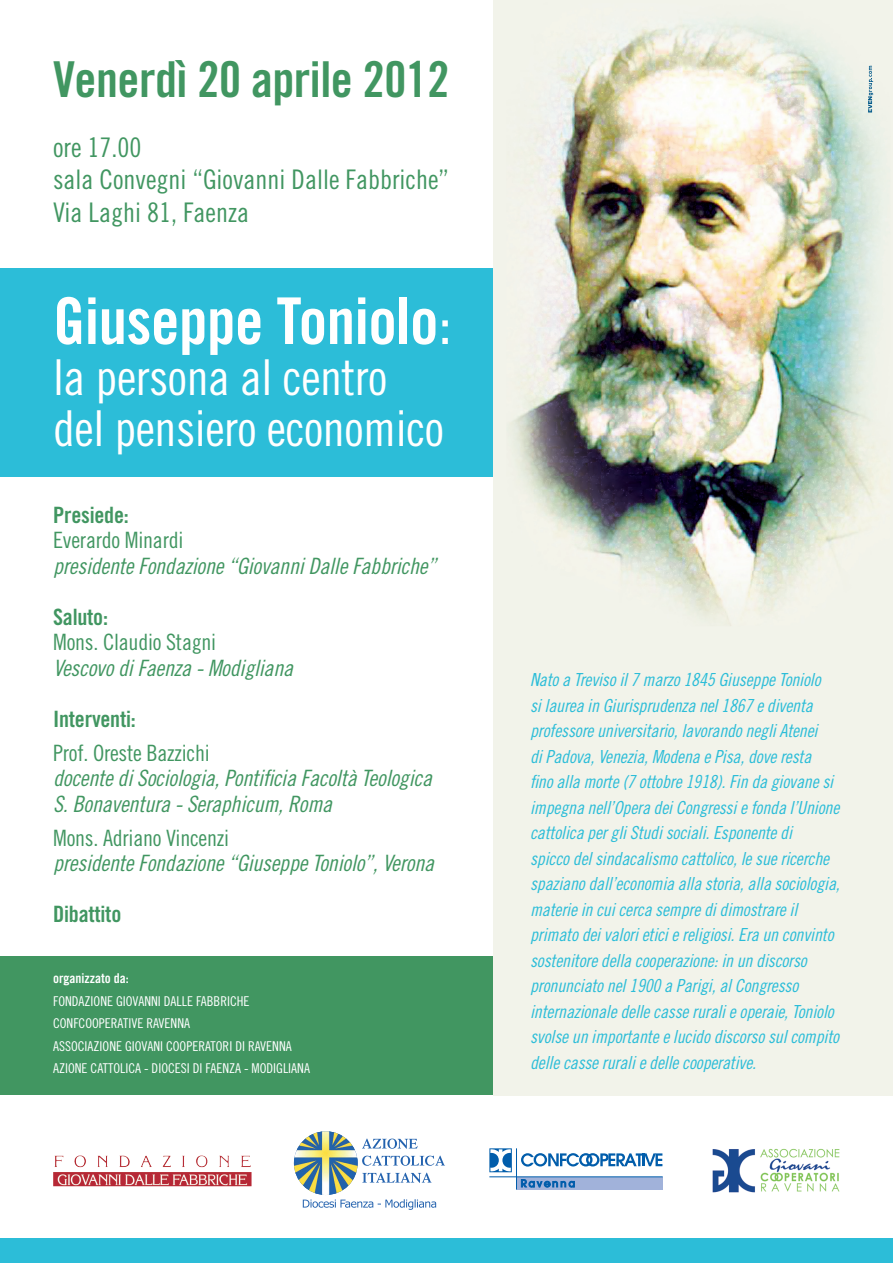
<style>
.page{position:relative;width:893px;height:1263px;background:#fff}
.page>*{position:absolute;margin:0;border:0;box-sizing:border-box;transform-origin:0 0}
.t1{font:64.5px "Trade Gothic Bold Cond Twenty";letter-spacing:-.01em;color:#fff}
.t2{font:49.5px "Trade Gothic Cond Eighteen";letter-spacing:-.01em;color:#fff}
.t3{font:49.5px "Trade Gothic Bold Cond Twenty";letter-spacing:-.01em;color:#419661}
.t4{font:27px "Trade Gothic Cond Eighteen";color:#419661}
.t5{font:22.5px "Trade Gothic Cond Eighteen Obl";letter-spacing:-.01em;color:#419661}
.t6{font:22.5px "Trade Gothic Cond Eighteen";letter-spacing:-.01em;color:#419661}
.t7{font:22.5px "Trade Gothic Bold Cond Twenty";letter-spacing:-.01em;color:#419661}
.t8{font:18px/25.5px "Trade Gothic Cond Eighteen Obl";letter-spacing:-.01em;color:#2cbdd8}
.t9{font:13.5px "Trade Gothic Cond Eighteen";color:#fff}
.t10{font:13.5px "Trade Gothic Bold Cond Twenty";color:#fff}
.s1{font-family:"Trade Gothic Cond Eighteen"}
</style>
<div class="page">
<div style="left:0;top:901px;width:893px;height:194px;background:#419661"></div>
<div style="left:0;top:0;width:893px;height:919px;background:#2cbdd8"></div>
<div style="left:0;top:0;width:893px;height:268px;background:#fff"></div>
<div style="left:0;top:478px;width:893px;height:478px;background:#fff"></div>
<img style="left:494px;top:0;width:399px;height:1095px">
<svg style="left:868px;top:66px;width:5px;height:46px"></svg>
<div style="left:0;top:1238px;width:893px;height:25px;background:#2cbdd8"></div>
<div style="left:516px;top:1177px;width:147px;height:12px;background:#a1b2da"></div>
<svg style="left:521px;top:1179px;width:54px;height:8px"></svg>
<hr style="left:489px;top:1176px;width:174px;height:1px;background:#015dab">
<svg style="left:489px;top:1148px;width:23px;height:24px"></svg>
<hr style="left:516px;top:1148px;width:1px;height:41px;background:#015dab">
<svg style="left:521px;top:1153px;width:141px;height:13px"></svg>
<img style="left:712px;top:1148px;width:128px;height:45px">
<svg style="left:362px;top:1173px;width:70px;height:10px"></svg>
<svg style="left:362px;top:1155px;width:83px;height:11px"></svg>
<svg style="left:362px;top:1138px;width:56px;height:11px"></svg>
<img style="left:294px;top:1131px;width:64px;height:64px;border-radius:32px">
<svg style="left:303px;top:1199px;width:133px;height:11px"></svg>
<img style="left:74px;top:1155px;width:134px;height:12px">
<p class="t3" style="left:53px;top:49px;width:398px">Venerdì 20 aprile 2012</p>
<p class="t4" style="left:53px;top:131px;width:90px">ore 17.00</p>
<p class="t4" style="left:53px;top:163px;width:397px">sala Convegni “Giovanni Dalle Fabbriche”</p>
<p class="t4" style="left:53px;top:196px;width:197px">Via Laghi 81, Faenza</p>
<p class="t1" style="left:53px;top:282px;width:401px">Giuseppe Toniolo<span class="s1">:</span></p>
<p class="t2" style="left:53px;top:348px;width:336px">la persona al centro</p>
<p class="t2" style="left:53px;top:399px;width:393px">del pensiero economico</p>
<p class="t7" style="left:53px;top:501px;width:77px">Presiede:</p>
<p class="t6" style="left:53px;top:527px;width:132px">Everardo Minardi</p>
<p class="t5" style="left:53px;top:552px;width:385px">presidente Fondazione “Giovanni Dalle Fabbriche”</p>
<p class="t7" style="left:53px;top:603px;width:56px">Saluto:</p>
<p class="t6" style="left:53px;top:629px;width:165px">Mons. Claudio Stagni</p>
<p class="t5" style="left:53px;top:654px;width:242px">Vescovo di Faenza - Modigliana</p>
<p class="t7" style="left:53px;top:705px;width:84px">Interventi:</p>
<p class="t6" style="left:53px;top:739px;width:158px">Prof. Oreste Bazzichi</p>
<p class="t5" style="left:53px;top:765px;width:380px">docente di Sociologia, Pontificia Facoltà Teologica</p>
<p class="t5" style="left:53px;top:790px;width:280px">S. Bonaventura - Seraphicum, Roma</p>
<p class="t6" style="left:53px;top:824px;width:178px">Mons. Adriano Vincenzi</p>
<p class="t5" style="left:53px;top:850px;width:382px">presidente Fondazione “Giuseppe Toniolo”, Verona</p>
<p class="t7" style="left:53px;top:900px;width:70px">Dibattito</p>
<p class="t10" style="left:53px;top:970px;width:77px">organizzato da:</p>
<p class="t9" style="left:53px;top:993px;width:124px">Fondazione Giovanni Dalle</p>
<p class="t9" style="left:196px;top:993px;width:54px">Fabbriche</p>
<p class="t9" style="left:53px;top:1015px;width:28px">Confcoope</p>
<p class="t9" style="left:111px;top:1015px;width:43px">rative Rave</p>
<p class="t9" style="left:171px;top:1015px;width:21px">nna</p>
<p class="t9" style="left:53px;top:1038px;width:14px">Assoc</p>
<p class="t9" style="left:85px;top:1038px;width:89px">iazione giovani coope</p>
<p class="t9" style="left:198px;top:1038px;width:57px">ratori di Rave</p>
<p class="t9" style="left:272px;top:1038px;width:21px">nna</p>
<p class="t9" style="left:53px;top:1060px;width:116px">Azione Cattolica - Dioces</p>
<p class="t9" style="left:187px;top:1060px;width:124px">i di Faenza - Mod igliana</p>
<p class="t8" style="left:530px;top:667px;width:311px">Nato a Treviso il 7 marzo 1845 Giuseppe Toniolo<br>si laurea in Giurisprudenza nel 1867 e diventa professore universitario, lavorando negli Atenei<br>di Padova, Venezia, Modena e Pisa, dove resta<br>fino alla morte (7 ottobre 1918). Fin da giovane si impegna nell’Opera dei Congressi e fonda l’Unione cattolica per gli Studi sociali. Esponente di<br>spicco del sindacalismo cattolico, le sue ricerche spaziano dall’economia alla storia, alla sociologia, materie in cui cerca sempre di dimostrare il primato dei valori etici e religiosi. Era un convinto sostenitore della cooperazione: in un discorso pronunciato nel 1900 a Parigi, al Congresso internazionale delle casse rurali e operaie, Toniolo svolse un importante e lucido discorso sul compito delle casse rurali e delle cooperative.</p>
</div>
